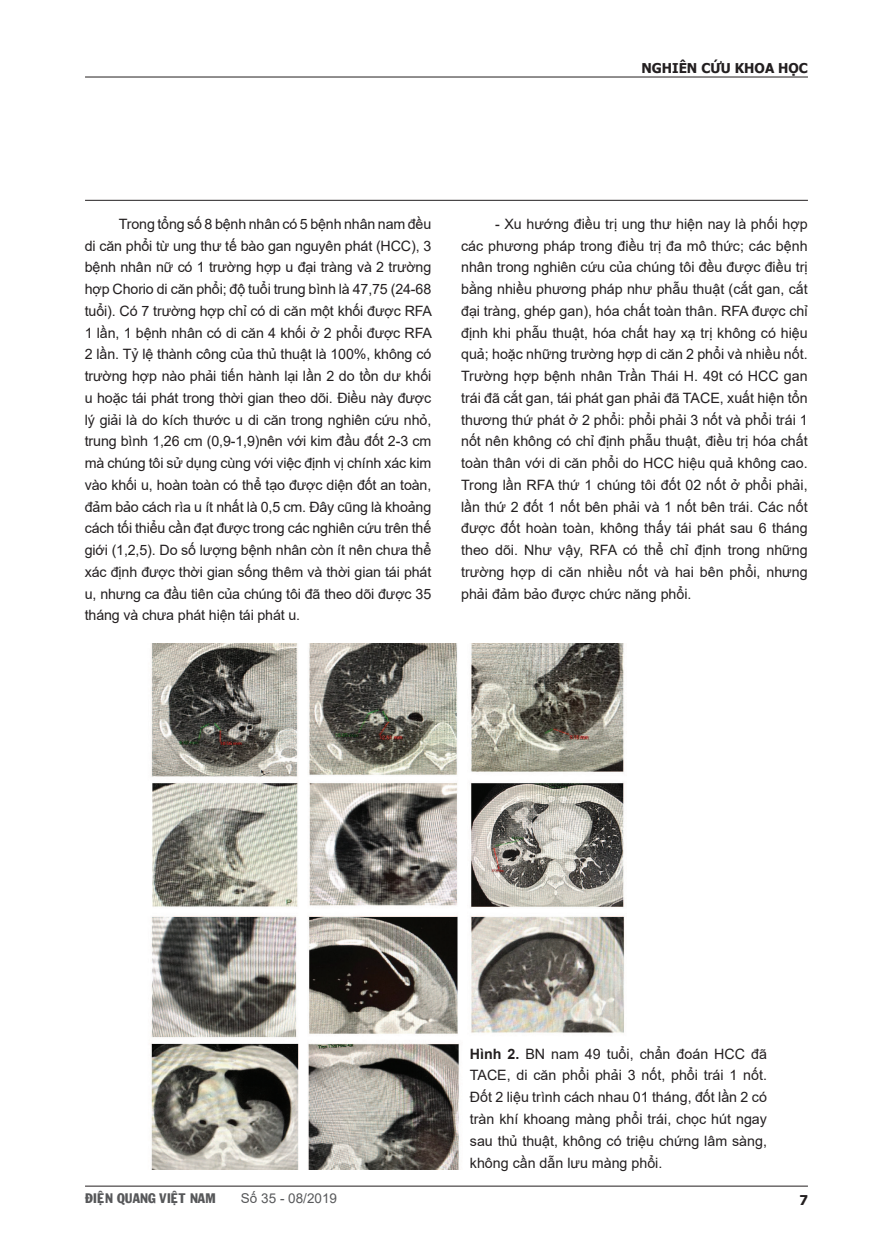
<style>
.page{position:relative;width:893px;height:1255px;background:#fff}
.page>*{position:absolute;margin:0;border:0;box-sizing:border-box;transform-origin:0 0}
.t1{font:14.25px/21.8px "Arial";color:#231f20;text-align:justify}
.t2{font:13.5px "VNI Franko";color:#57585a}
.t3{font:700 13.5px "Tahoma";color:#231f20}
.t4{font:13.5px "Arial";color:#57585a}
.s1{font-weight:700}
</style>
<div class="page">
<hr style="left:85px;top:1185px;width:723px;height:1px;background:#231f20">
<hr style="left:85px;top:77px;width:723px;height:1px;background:#231f20">
<hr style="left:85px;top:200px;width:723px;height:1px;background:#231f20">
<img style="left:150px;top:643px;width:475px;height:526px">
<p class="t3" style="left:641px;top:59px;width:168px">NGHIÊN CỨU KHOA HỌC</p>
<p class="t1" style="left:85px;top:213px;width:349px;text-indent:34px">Trong tổng số 8 bệnh nhân có 5 bệnh nhân nam đều di căn phổi từ ung thư tế bào gan nguyên phát (HCC), 3 bệnh nhân nữ có 1 trường hợp u đại tràng và 2 trường hợp Chorio di căn phổi; độ tuổi trung bình là 47,75 (24-68 tuổi). Có 7 trường hợp chỉ có di căn một khối được RFA 1 lần, 1 bệnh nhân có di căn 4 khối ở 2 phổi được RFA 2 lần. Tỷ lệ thành công của thủ thuật là 100%, không có trường hợp nào phải tiến hành lại lần 2 do tồn dư khối u hoặc tái phát trong thời gian theo dõi. Điều này được lý giải là do kích thước u di căn trong nghiên cứu nhỏ, trung bình 1,26 cm (0,9-1,9)nên với kim đầu đốt 2-3 cm mà chúng tôi sử dụng cùng với việc định vị chính xác kim vào khối u, hoàn toàn có thể tạo được diện đốt an toàn, đảm bảo cách rìa u ít nhất là 0,5 cm. Đây cũng là khoảng cách tối thiểu cần đạt được trong các nghiên cứu trên thế giới (1,2,5). Do số lượng bệnh nhân còn ít nên chưa thể xác định được thời gian sống thêm và thời gian tái phát u, nhưng ca đầu tiên của chúng tôi đã theo dõi được 35 tháng và chưa phát hiện tái phát u.</p>
<p class="t1" style="left:461px;top:213px;width:348px;text-indent:34px">- Xu hướng điều trị ung thư hiện nay là phối hợp các phương pháp trong điều trị đa mô thức; các bệnh nhân trong nghiên cứu của chúng tôi đều được điều trị bằng nhiều phương pháp như phẫu thuật (cắt gan, cắt đại tràng, ghép gan), hóa chất toàn thân. RFA được chỉ định khi phẫu thuật, hóa chất hay xạ trị không có hiệu quả; hoặc những trường hợp di căn 2 phổi và nhiều nốt.<br>Trường hợp bệnh nhân Trần Thái H. 49t có HCC gan trái đã cắt gan, tái phát gan phải đã TACE, xuất hiện tổn thương thứ phát ở 2 phổi: phổi phải 3 nốt và phổi trái 1 nốt nên không có chỉ định phẫu thuật, điều trị hóa chất toàn thân với di căn phổi do HCC hiệu quả không cao.<br>Trong lần RFA thứ 1 chúng tôi đốt 02 nốt ở phổi phải, lần thứ 2 đốt 1 nốt bên phải và 1 nốt bên trái. Các nốt được đốt hoàn toàn, không thấy tái phát sau 6 tháng theo dõi. Như vậy, RFA có thể chỉ định trong những trường hợp di căn nhiều nốt và hai bên phổi, nhưng phải đảm bảo được chức năng phổi.</p>
<p class="t1" style="left:470px;top:1042px;width:299px"><span class="s1">Hình 2.</span> BN nam 49 tuổi, chẩn đoán HCC đã TACE, di căn phổi phải 3 nốt, phổi trái 1 nốt.<br>Đốt 2 liệu trình cách nhau 01 tháng, đốt lần 2 có tràn khí khoang màng phổi trái, chọc hút ngay sau thủ thuật, không có triệu chứng lâm sàng, không cần dẫn lưu màng phổi.</p>
<p class="t2" style="left:85px;top:1187px;width:132px">ÑIEÄN QUANG VIEÄT NAM</p>
<p class="t4" style="left:241px;top:1188px;width:98px">Số 35 - 08/2019</p>
<p class="t3" style="left:799px;top:1190px;width:10px">7</p>
</div>
